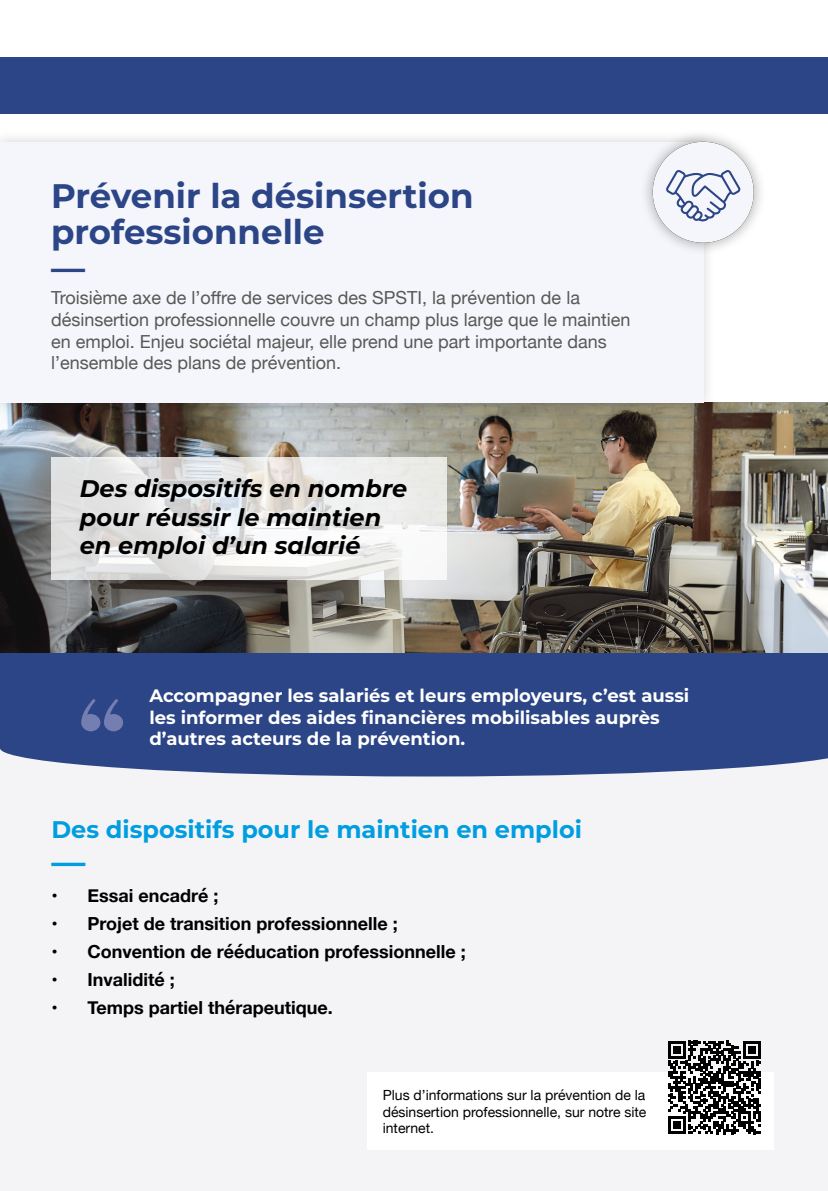
<style>
.page{position:relative;width:828px;height:1191px;background:#fff}
.page>*{position:absolute;margin:0;border:0;box-sizing:border-box;transform-origin:0 0}
.t1{font:700 34px/36px "Montserrat";color:#2c4586}
.t2{font:700 34px "Montserrat";color:#009de0}
.t3{font:italic 700 24px/28.8px "Montserrat";color:#000}
.t4{font:700 24px "Montserrat";color:#009de0}
.t5{font:18px/21.6px "Helvetica Neue";color:#585857}
.t6{font:700 18px "Helvetica Neue";color:#000}
.t7{font:700 18px/21.6px "Montserrat";color:#fff}
.t8{font:14px/16.8px "Helvetica Neue";color:#000;text-align:justify}
</style>
<div class="page">
<div style="left:0;top:642px;width:828px;height:549px;background:#f4f4f7"></div>
<div style="left:367px;top:1071px;width:407px;height:78px;background:#fff"></div>
<img style="left:0;top:403px;width:828px;height:250px">
<div style="left:0;top:129px;width:716px;height:286px;background:#000;opacity:.18"></div>
<div style="left:0;top:142px;width:703px;height:261px;background:#f5f6fb"></div>
<div style="left:636px;top:127px;width:134px;height:134px;background:#000;opacity:.22"></div>
<svg style="left:668px;top:1040px;width:93px;height:94px"></svg>
<div style="left:0;top:57px;width:828px;height:56px;background:#2c4586"></div>
<svg style="left:51px;top:457px;width:395px;height:123px"></svg>
<div style="left:0;top:653px;width:828px;height:95px;background:#2c4586"></div>
<svg style="left:0;top:731px;width:828px;height:45px;fill:#2c4586"></svg>
<svg style="left:81px;top:699px;width:42px;height:32px"></svg>
<h1 class="t1" style="left:51px;top:177px;width:424px">Prévenir la désinsertion professionnelle<br>—</h1>
<p class="t5" style="left:51px;top:288px;width:581px">Troisième axe de l’offre de services des SPSTI, la prévention de la désinsertion professionnelle couvre un champ plus large que le maintien en emploi. Enjeu sociétal majeur, elle prend une part importante dans l’ensemble des plans de prévention.</p>
<h2 class="t3" style="left:80px;top:473px;width:329px">Des dispositifs en nombre pour réussir le maintien en emploi d’un salarié</h2>
<p class="t7" style="left:149px;top:684px;width:541px">Accompagner les salariés et leurs employeurs, c’est aussi les informer des aides financières mobilisables auprès d’autres acteurs de la prévention.</p>
<h2 class="t4" style="left:51px;top:814px;width:532px">Des dispositifs pour le maintien en emploi</h2>
<h1 class="t2" style="left:51px;top:839px;width:35px">—</h1>
<p class="t6" style="left:51px;top:882px;width:168px">• Essai encadré ;</p>
<p class="t6" style="left:51px;top:910px;width:348px">• Projet de transition professionnelle ;</p>
<p class="t6" style="left:51px;top:938px;width:416px">• Convention de rééducation professionnelle ;</p>
<p class="t6" style="left:51px;top:966px;width:125px">• Invalidité ;</p>
<p class="t6" style="left:51px;top:994px;width:283px">• Temps partiel thérapeutique.</p>
<p class="t8" style="left:383px;top:1087px;width:265px">Plus d’informations sur la prévention de la désinsertion professionnelle, sur notre site internet.</p>
</div>
